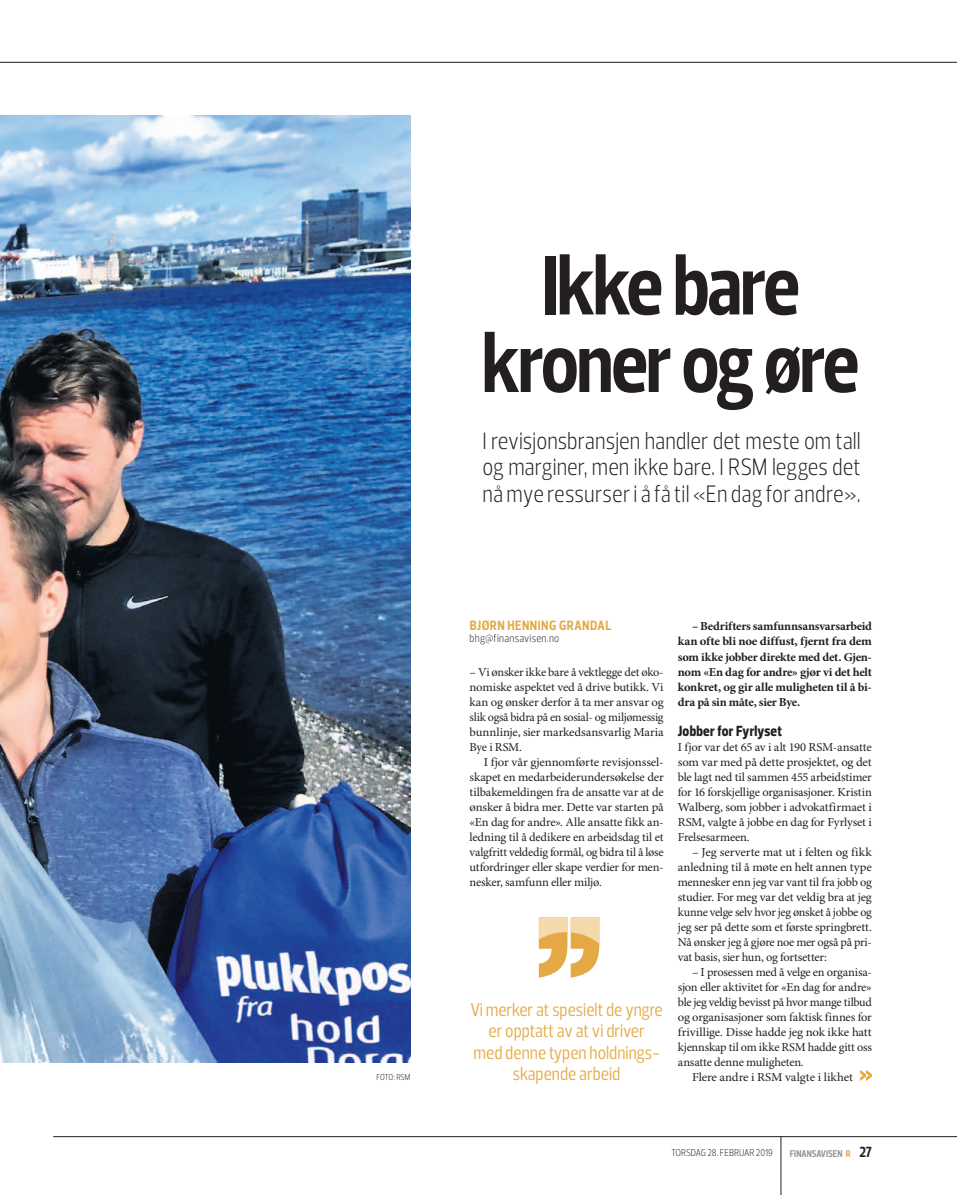
<style>
.page{position:relative;width:957px;height:1195px;background:#fff}
.page>*{position:absolute;margin:0;border:0;box-sizing:border-box;transform-origin:0 0}
.t1{font:700 85.88px/77.5px "Prelo Condensed";letter-spacing:-.035em;color:#231f20;text-align:center}
.t2{font:300 24.25px/26.2px "Prelo Condensed";color:#231f20;text-align:justify}
.t3{font:18.75px/21.2px "Prelo Condensed";color:#e4a945;text-align:center}
.t4{font:800 15px "Prelo Condensed";letter-spacing:.01em;color:#231f20}
.t5{font:700 13.75px "Prelo Condensed";letter-spacing:.035em;color:#e4a945}
.t6{font:12.25px/15px "Minion Pro";letter-spacing:-.02em;color:#231f20;text-align:justify;scale:1.05 1}
.t7{font:12.25px/15px "Minion Pro";letter-spacing:-.02em;color:#231f20;text-align:justify}
.t8{font:700 12.25px/15px "Minion Pro";letter-spacing:-.02em;color:#231f20;text-align:justify}
.t9{font:300 11.25px "Prelo Condensed";letter-spacing:.02em;color:#231f20}
.t10{font:300 10px "Prelo Condensed";color:#231f20}
.t11{font:700 10px "Prelo Condensed";letter-spacing:.005em;color:#939598}
.t12{font:300 8.75px "Prelo Condensed";color:#231f20}
.s1{color:#e4a945}
.s2{font-size:15px;color:#231f20}
</style>
<div class="page">
<hr style="left:53px;top:1136px;width:904px;height:1px;background:#231f20">
<hr style="left:0;top:62px;width:957px;height:1px;background:#231f20">
<hr style="left:781px;top:1136px;width:1px;height:58px;background:#231f20">
<svg style="left:539px;top:917px;width:60px;height:60px"></svg>
<img style="left:0;top:115px;width:410px;height:947px">
<svg style="left:860px;top:1070px;width:12px;height:10px"></svg>
<h1 class="t1" style="left:482px;top:247px;width:379px">Ikke bare kroner og øre</h1>
<h2 class="t2" style="left:482px;top:428px;width:380px">I revisjonsbransjen handler det meste om tall og marginer, men ikke bare. I RSM legges det nå mye ressurser i å få til «En dag for andre».</h2>
<p class="t5" style="left:470px;top:617px;width:143px">BJØRN HENNING GRANDAL</p>
<p class="t9" style="left:469px;top:631px;width:91px">bhg@finansavisen.no</p>
<p class="t7" style="left:469px;top:664px;width:195px">– Vi ønsker ikke bare å vektlegge det øko&shy;nomiske aspektet ved å drive butikk. Vi kan og ønsker derfor å ta mer ansvar og slik også bidra på en sosial- og miljømessig bunnlinje, sier markedsansvarlig Maria Bye i RSM.</p>
<p class="t6" style="left:469px;top:754px;width:186px;text-indent:14px">I fjor vår gjennomførte revisjonssel&shy;skapet en medarbeiderundersøkelse der tilbakemeldingen fra de ansatte var at de ønsker å bidra mer. Dette var starten på «En dag for andre». Alle ansatte fikk an&shy;ledning til å dedikere en arbeidsdag til et valgfritt veldedig formål, og bidra til å løse utfordringer eller skape verdier for men&shy;nesker, samfunn eller miljø.</p>
<h3 class="t3" style="left:470px;top:998px;width:194px">Vi merker at spesielt de yngre er opptatt av at vi driver<br>med denne typen holdnings-</h3>
<p class="t12" style="left:377px;top:1071px;width:35px">Foto: RS M</p>
<h3 class="t3" style="left:513px;top:1062px;width:109px">skapende arbeid</h3>
<p class="t8" style="left:678px;top:619px;width:196px;text-indent:14px">– Bedrifters samfunnsansvarsarbeid kan ofte bli noe diffust, fjernt fra dem som ikke jobber direkte med det. Gjen&shy;nom «En dag for andre» gjør vi det helt konkret, og gir alle muligheten til å bi&shy;dra på sin måte, sier Bye.</p>
<p class="t4" style="left:678px;top:721px;width:106px">Jobber for Fyrlyset</p>
<p class="t7" style="left:678px;top:739px;width:196px">I fjor var det 65 av i alt 190 RSM-ansatte som var med på dette prosjektet, og det ble lagt ned til sammen 455 arbeidstimer for 16 forskjellige organisasjoner. Kristin Walberg, som jobber i advokatfirmaet i RSM, valgte å jobbe en dag for Fyrlyset i Frelsesarmeen.</p>
<p class="t6" style="left:678px;top:844px;width:186px;text-indent:14px">– Jeg serverte mat ut i felten og fikk anledning til å møte en helt annen type mennesker enn jeg var vant til fra jobb og studier. For meg var det veldig bra at jeg kunne velge selv hvor jeg ønsket å jobbe og jeg ser på dette som et første springbrett.<br>Nå ønsker jeg å gjøre noe mer også på pri&shy;vat basis, sier hun, og fortsetter:</p>
<p class="t7" style="left:692px;top:964px;width:181px">– I prosessen med å velge en organisa-</p>
<p class="t7" style="left:678px;top:979px;width:195px">sjon eller aktivitet for «En dag for andre»</p>
<p class="t7" style="left:678px;top:994px;width:195px">ble jeg veldig bevisst på hvor mange tilbud</p>
<p class="t7" style="left:678px;top:1009px;width:195px">og organisasjoner som faktisk finnes for</p>
<p class="t6" style="left:678px;top:1024px;width:186px">frivillige. Disse hadde jeg nok ikke hatt</p>
<p class="t7" style="left:678px;top:1039px;width:195px">kjennskap til om ikke RSM hadde gitt oss</p>
<p class="t7" style="left:678px;top:1054px;width:127px">ansatte denne muligheten.</p>
<p class="t6" style="left:692px;top:1069px;width:155px">Flere andre i RSM valgte i likhet</p>
<p class="t10" style="left:671px;top:1146px;width:103px">Torsdag 28. Februar 2019</p>
<p class="t11" style="left:790px;top:1146px;width:84px">FINANSAVISEN <span class="s1">R</span> <span class="s2">27</span></p>
</div>
